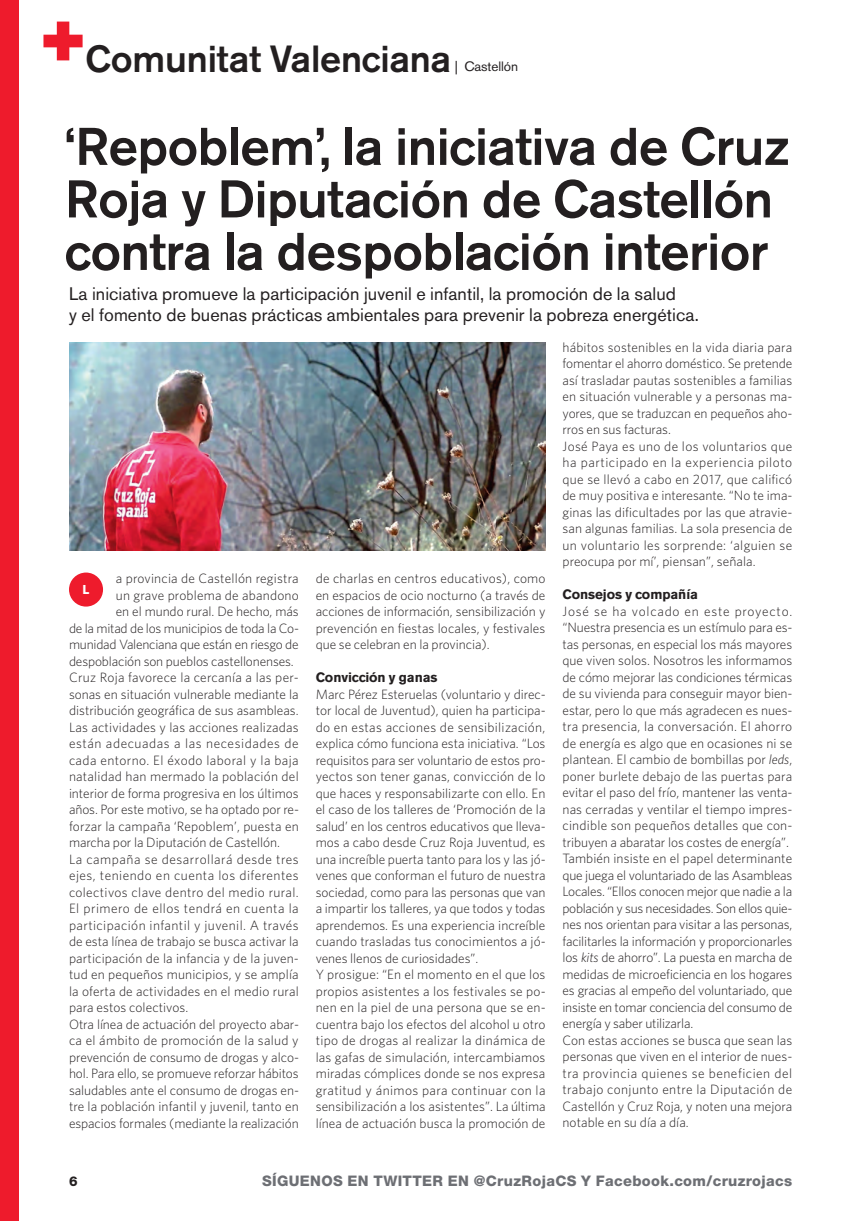
<style>
.page{position:relative;width:851px;height:1221px;background:#fff}
.page>*{position:absolute;margin:0;border:0;box-sizing:border-box;transform-origin:0 0}
.t1{font:500 52.5px/52.5px "Akzidenz Grotesk BE";letter-spacing:-.01em;color:#231f20}
.t2{font:500 37.5px "Akzidenz Grotesk BE";letter-spacing:-.005em;color:#231f20}
.t3{font:18px/21px "Akzidenz Grotesk BE";letter-spacing:.005em;color:#231f20}
.t4{font:800 14.55px "Helvetica Neue";letter-spacing:.025em;color:#6d6f74}
.t5{font:300 13.5px/16.5px "Whitney";color:#231f20}
.t6{font:300 13.5px "Whitney";letter-spacing:.03em;color:#231f20}
.t7{font:300 13.5px "Whitney";letter-spacing:.035em;color:#231f20}
.t8{font:300 13.5px "Whitney";letter-spacing:.02em;color:#231f20}
.t9{font:300 13.5px "Whitney";letter-spacing:.04em;color:#231f20}
.t10{font:300 13.5px "Whitney";letter-spacing:.025em;color:#231f20}
.t11{font:700 13.5px "Akzidenz Grotesk BE";letter-spacing:-.005em;color:#231f20}
.t12{font:13.5px "Akzidenz Grotesk BE";letter-spacing:-.005em;color:#231f20}
.t13{font:800 13.5px "Helvetica Neue";color:#231f20}
.t14{font:700 12.75px "Akzidenz Grotesk BE";color:#fff}
.s1{font-style:italic}
</style>
<div class="page">
<div style="left:0;top:0;width:18px;height:1221px;background:#ee1b2c"></div>
<svg style="left:43px;top:22px;width:40px;height:38px"></svg>
<div style="left:69px;top:572px;width:34px;height:34px;background:#ee1b2c;border-radius:50%"></div>
<img style="left:69px;top:343px;width:476px;height:207px">
<h2 class="t2" style="left:85px;top:45px;width:367px">Comunitat Valenciana</h2>
<p class="t12" style="left:455px;top:61px;width:65px">| Castellón</p>
<h1 class="t1" style="left:65px;top:125px;width:726px">‘Repoblem’, la iniciativa de Cruz<br>Roja y Diputación de Castellón contra la despoblación interior</h1>
<h3 class="t3" style="left:69px;top:285px;width:631px">La iniciativa promueve la participación juvenil e infantil, la promoción de la salud<br>y el fomento de buenas prácticas ambientales para prevenir la pobreza energética.</h3>
<p class="t5" style="left:116px;top:571px;width:184px">a provincia de Castellón registra</p>
<p class="t5" style="left:116px;top:588px;width:184px">un grave problema de abandono</p>
<p class="t5" style="left:116px;top:604px;width:184px">en el mundo rural. De hecho, más</p>
<p class="t5" style="left:69px;top:621px;width:231px">de la mitad de los municipios de toda la Co-</p>
<p class="t5" style="left:69px;top:637px;width:231px">munidad Valenciana que están en riesgo de</p>
<p class="t5" style="left:69px;top:653px;width:226px">despoblación son pueblos castellonenses.</p>
<p class="t8" style="left:69px;top:672px;width:231px">Cruz Roja favorece la cercanía a las per-</p>
<p class="t5" style="left:69px;top:686px;width:231px">sonas en situación vulnerable mediante la</p>
<p class="t5" style="left:69px;top:703px;width:231px">distribución geográfica de sus asambleas.</p>
<p class="t5" style="left:69px;top:719px;width:231px">Las actividades y las acciones realizadas</p>
<p class="t9" style="left:69px;top:738px;width:231px">están adecuadas a las necesidades de</p>
<p class="t6" style="left:69px;top:755px;width:231px">cada entorno. El éxodo laboral y la baja</p>
<p class="t5" style="left:69px;top:769px;width:231px">natalidad han mermado la población del</p>
<p class="t5" style="left:69px;top:785px;width:231px">interior de forma progresiva en los últimos</p>
<p class="t5" style="left:69px;top:802px;width:231px">años. Por este motivo, se ha optado por re-</p>
<p class="t5" style="left:69px;top:818px;width:231px">forzar la campaña ‘Repoblem’, puesta en</p>
<p class="t5" style="left:69px;top:835px;width:212px">marcha por la Diputación de Castellón.</p>
<p class="t9" style="left:69px;top:854px;width:231px">La campaña se desarrollará desde tres</p>
<p class="t7" style="left:69px;top:870px;width:231px">ejes, teniendo en cuenta los diferentes</p>
<p class="t10" style="left:69px;top:887px;width:231px">colectivos clave dentro del medio rural.</p>
<p class="t7" style="left:69px;top:903px;width:231px">El primero de ellos tendrá en cuenta la</p>
<p class="t6" style="left:69px;top:920px;width:231px">participación infantil y juvenil. A través</p>
<p class="t5" style="left:69px;top:934px;width:231px">de esta línea de trabajo se busca activar la</p>
<p class="t5" style="left:69px;top:950px;width:231px">participación de la infancia y de la juven-</p>
<p class="t5" style="left:69px;top:967px;width:231px">tud en pequeños municipios, y se amplía</p>
<p class="t5" style="left:69px;top:983px;width:231px">la oferta de actividades en el medio rural</p>
<p class="t5" style="left:69px;top:1000px;width:121px">para estos colectivos.</p>
<p class="t5" style="left:69px;top:1016px;width:231px">Otra línea de actuación del proyecto abar-</p>
<p class="t8" style="left:69px;top:1035px;width:231px">ca el ámbito de promoción de la salud y</p>
<p class="t5" style="left:69px;top:1049px;width:231px">prevención de consumo de drogas y alco-</p>
<p class="t5" style="left:69px;top:1066px;width:231px">hol. Para ello, se promueve reforzar hábitos</p>
<p class="t5" style="left:69px;top:1082px;width:231px">saludables ante el consumo de drogas en-</p>
<p class="t5" style="left:69px;top:1099px;width:231px">tre la población infantil y juvenil, tanto en</p>
<p class="t5" style="left:69px;top:1115px;width:231px">espacios formales (mediante la realización</p>
<p class="t14" style="left:83px;top:585px;width:8px">L</p>
<p class="t5" style="left:316px;top:571px;width:231px;text-align:justify">de charlas en centros educativos), como en espacios de ocio nocturno (a través de acciones de información, sensibilización y prevención en fiestas locales, y festivales que se celebran en la provincia).</p>
<p class="t11" style="left:316px;top:672px;width:123px">Convicción y ganas</p>
<p class="t5" style="left:316px;top:686px;width:231px">Marc Pérez Esteruelas (voluntario y direc&shy;tor local de Juventud), quien ha participa&shy;do en estas acciones de sensibilización, explica cómo funciona esta iniciativa. “Los requisitos para ser voluntario de estos pro&shy;yectos son tener ganas, convicción de lo que haces y responsabilizarte con ello. En el caso de los talleres de ‘Promoción de la salud’ en los centros educativos que lleva&shy;mos a cabo desde Cruz Roja Juventud, es una increíble puerta tanto para los y las jó&shy;venes que conforman el futuro de nuestra sociedad, como para las personas que van a impartir los talleres, ya que todos y todas aprendemos. Es una experiencia increíble cuando trasladas tus conocimientos a jó&shy;venes llenos de curiosidades”.<br>Y prosigue: “En el momento en el que los propios asistentes a los festivales se po&shy;nen en la piel de una persona que se en&shy;cuentra bajo los efectos del alcohol u otro tipo de drogas al realizar la dinámica de las gafas de simulación, intercambiamos miradas cómplices donde se nos expresa gratitud y ánimos para continuar con la sensibilización a los asistentes”. La última línea de actuación busca la promoción de</p>
<p class="t5" style="left:562px;top:340px;width:231px">hábitos sostenibles en la vida diaria para fomentar el ahorro doméstico. Se pretende así trasladar pautas sostenibles a familias en situación vulnerable y a personas ma&shy;yores, que se traduzcan en pequeños aho&shy;rros en sus facturas.<br>José Paya es uno de los voluntarios que ha participado en la experiencia piloto que se llevó a cabo en 2017, que calificó de muy positiva e interesante. “No te ima&shy;ginas las dificultades por las que atravie&shy;san algunas familias. La sola presencia de un voluntario les sorprende: ‘alguien se preocupa por mí’, piensan”, señala.</p>
<p class="t11" style="left:562px;top:590px;width:137px">Consejos y compañía</p>
<p class="t5" style="left:562px;top:604px;width:231px">José se ha volcado en este proyecto. “Nuestra presencia es un estímulo para es&shy;tas personas, en especial los más mayores que viven solos. Nosotros les informamos de cómo mejorar las condiciones térmicas de su vivienda para conseguir mayor bien&shy;estar, pero lo que más agradecen es nues&shy;tra presencia, la conversación. El ahorro de energía es algo que en ocasiones ni se plantean. El cambio de bombillas por <span class="s1">leds</span>, poner burlete debajo de las puertas para evitar el paso del frío, mantener las venta&shy;nas cerradas y ventilar el tiempo impres&shy;cindible son pequeños detalles que con&shy;tribuyen a abaratar los costes de energía”.<br>También insiste en el papel determinante que juega el voluntariado de las Asambleas Locales. “Ellos conocen mejor que nadie a la población y sus necesidades. Son ellos quie&shy;nes nos orientan para visitar a las personas, facilitarles la información y proporcionarles los <span class="s1">kits</span> de ahorro”. La puesta en marcha de medidas de microeficiencia en los hogares es gracias al empeño del voluntariado, que insiste en tomar conciencia del consumo de energía y saber utilizarla.<br>Con estas acciones se busca que sean las personas que viven en el interior de nues&shy;tra provincia quienes se beneficien del trabajo conjunto entre la Diputación de Castellón y Cruz Roja, y noten una mejora notable en su día a día.</p>
<p class="t13" style="left:69px;top:1176px;width:10px">6</p>
<p class="t4" style="left:262px;top:1175px;width:531px">SÍGUENOS EN TWITTER EN @CruzRojaCS Y Facebook.com/cruzrojacs</p>
</div>
